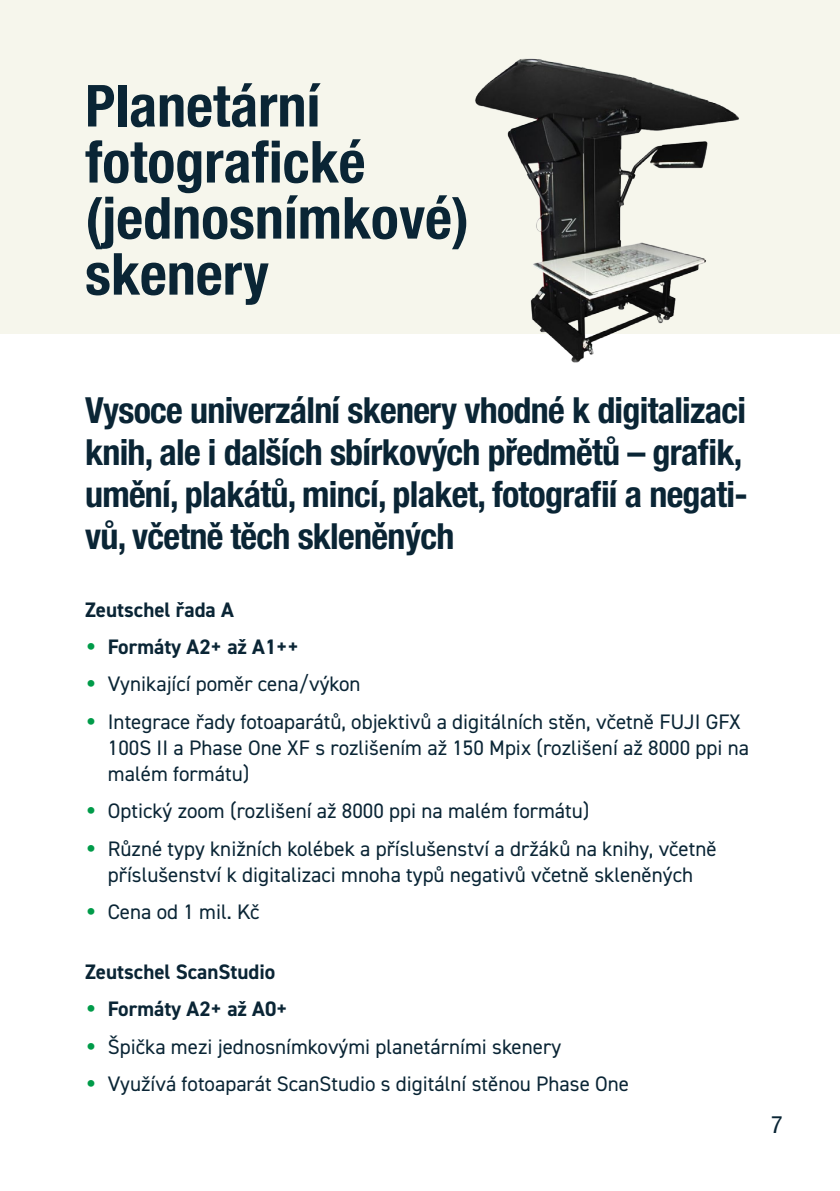
<style>
.page{position:relative;width:840px;height:1191px;background:#fff}
.page>*{position:absolute;margin:0;border:0;box-sizing:border-box;transform-origin:0 0}
.t1{font:700 condensed 58px/56px "Helvetica Neue LT Pro";color:#0a2535}
.t2{font:700 condensed 36px/42px "Helvetica Neue LT Pro";letter-spacing:-.02em;color:#0a2535}
.t3{font:condensed 24px "Helvetica Neue LT Pro";color:#0a2535}
.t4{font:21px/26px "DIN2014";color:#0a2535}
.t5{font:700 21px "DIN2014";color:#0a2535}
.s1{font-weight:400;font-size:40px;color:#009b49}
.s2{font-size:40px;color:#009b49}
</style>
<div class="page">
<div style="left:0;top:0;width:839px;height:333px;background:#f6f6ec"></div>
<img style="left:470px;top:58px;width:273px;height:305px">
<h1 class="t1" style="left:85px;top:77px;width:385px">Planetární fotografické (jednosnímkové) skenery</h1>
<h2 class="t2" style="left:85px;top:388px;width:663px">Vysoce univerzální skenery vhodné k digitalizaci knih, ale i dalších sbírkových předmětů – grafik, umění, plakátů, mincí, plaket, fotografií a negati&shy;vů, včetně těch skleněných</h2>
<p class="t5" style="left:85px;top:595px;width:150px">Zeutschel řada A</p>
<p class="t5" style="left:85px;top:633px;width:215px"><span class="s1">•</span> Formáty A2+ až A1++</p>
<p class="t4" style="left:85px;top:671px;width:277px"><span class="s2">•</span> Vynikající poměr cena/výkon</p>
<p class="t4" style="left:108px;top:708px;width:642px;text-indent:-23px"><span class="s2">•</span> Integrace řady fotoaparátů, objektivů a digitálních stěn, včetně FUJI GFX<br>100S II a Phase One XF s rozlišením až 150 Mpix (rozlišení až 8000 ppi na malém formátu)</p>
<p class="t4" style="left:85px;top:797px;width:505px"><span class="s2">•</span> Optický zoom (rozlišení až 8000 ppi na malém formátu)</p>
<p class="t4" style="left:85px;top:835px;width:632px;text-align:center"><span class="s2">•</span> Různé typy knižních kolébek a příslušenství a držáků na knihy, včetně příslušenství k digitalizaci mnoha typů negativů včetně skleněných</p>
<p class="t4" style="left:85px;top:898px;width:176px"><span class="s2">•</span> Cena od 1 mil. Kč</p>
<p class="t5" style="left:85px;top:957px;width:192px">Zeutschel ScanStudio</p>
<p class="t5" style="left:85px;top:995px;width:204px"><span class="s1">•</span> Formáty A2+ až A0+</p>
<p class="t4" style="left:85px;top:1033px;width:477px"><span class="s2">•</span> Špička mezi jednosnímkovými planetárními skenery</p>
<p class="t4" style="left:85px;top:1070px;width:545px"><span class="s2">•</span> Využívá fotoaparát ScanStudio s digitální stěnou Phase One</p>
<p class="t3" style="left:770px;top:1110px;width:13px">7</p>
</div>
